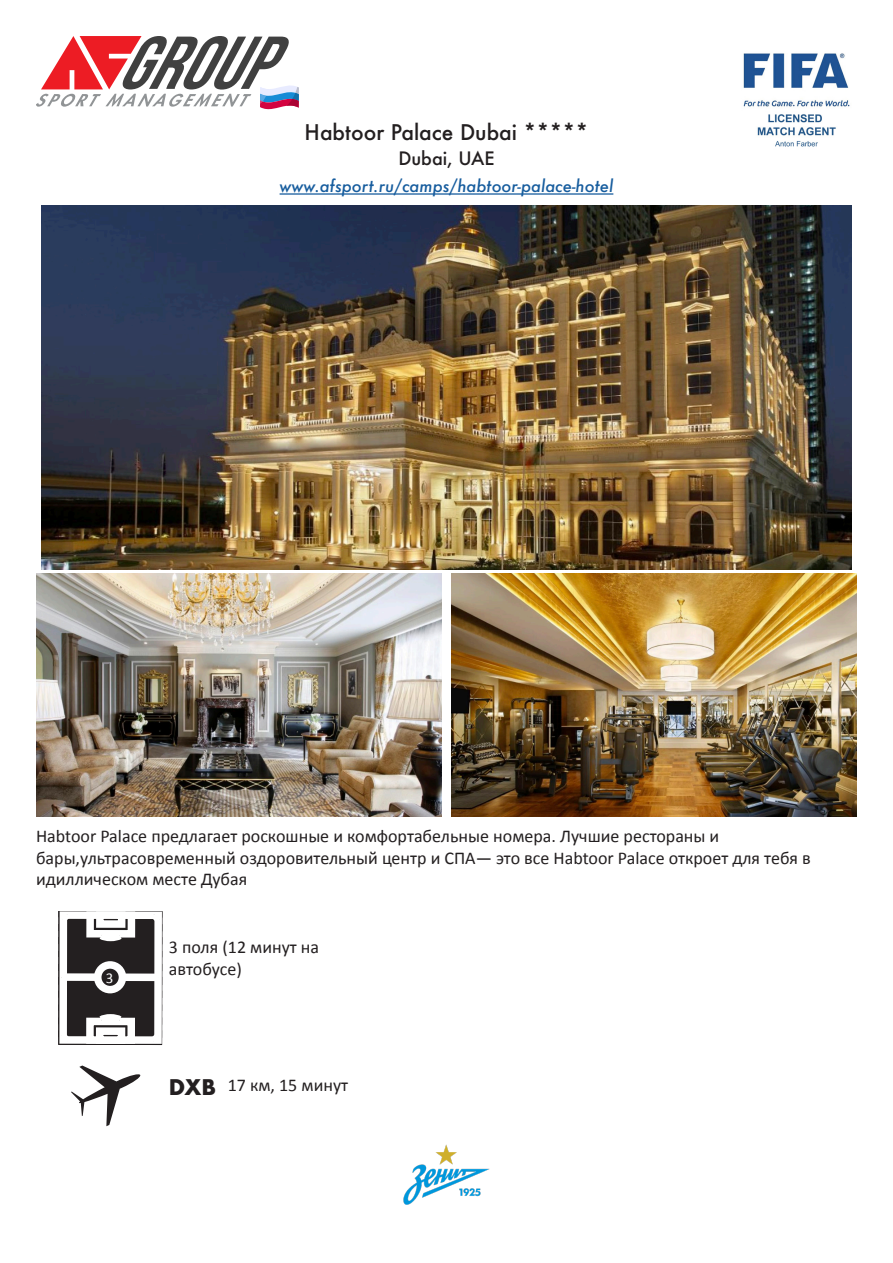
<style>
.page{position:relative;width:893px;height:1263px;background:#fff}
.page>*{position:absolute;margin:0;border:0;box-sizing:border-box;transform-origin:0 0}
.t1{font:500 21px "Futura";color:#231f20}
.t2{font:700 21px "Futura";color:#231f20}
.t3{font:18px/21.6px "Calibri";color:#231f20}
.t4{font:500 18px "Futura";color:#231f20}
.t5{font:italic 500 16.5px "Futura";color:#175d9e}
.t6{font:15px "Calibri";color:#fff}
</style>
<div class="page">
<img style="left:743px;top:53px;width:107px;height:94px">
<svg style="left:36px;top:36px;width:263px;height:74px"></svg>
<hr style="left:280px;top:193px;width:333px;height:2px;background:#175d9e">
<img style="left:41px;top:205px;width:811px;height:365px">
<img style="left:36px;top:574px;width:405px;height:243px">
<img style="left:452px;top:574px;width:405px;height:243px">
<svg style="left:72px;top:1066px;width:69px;height:60px"></svg>
<svg style="left:58px;top:911px;width:105px;height:134px"></svg>
<img style="left:404px;top:1144px;width:85px;height:60px">
<p class="t1" style="left:305px;top:117px;width:285px">Habtoor Palace Dubai *****</p>
<p class="t4" style="left:398px;top:146px;width:98px">Dubai, UAE</p>
<p class="t5" style="left:280px;top:175px;width:335px">www.afsport.ru/camps/habtoor-palace-hotel</p>
<p class="t3" style="left:36px;top:825px;width:776px">Habtoor Palace предлагает роскошные и комфортабельные номера. Лучшие рестораны и бары,ультрасовременный оздоровительный центр и СПА— это все Habtoor Palace откроет для тебя в идиллическом месте Дубая</p>
<p class="t6" style="left:106px;top:967px;width:9px">3</p>
<p class="t3" style="left:169px;top:936px;width:152px">3 поля (12 минут на автобусе)</p>
<p class="t2" style="left:169px;top:1072px;width:49px">DXB</p>
<p class="t3" style="left:228px;top:1074px;width:122px">17 км, 15 минут</p>
</div>
